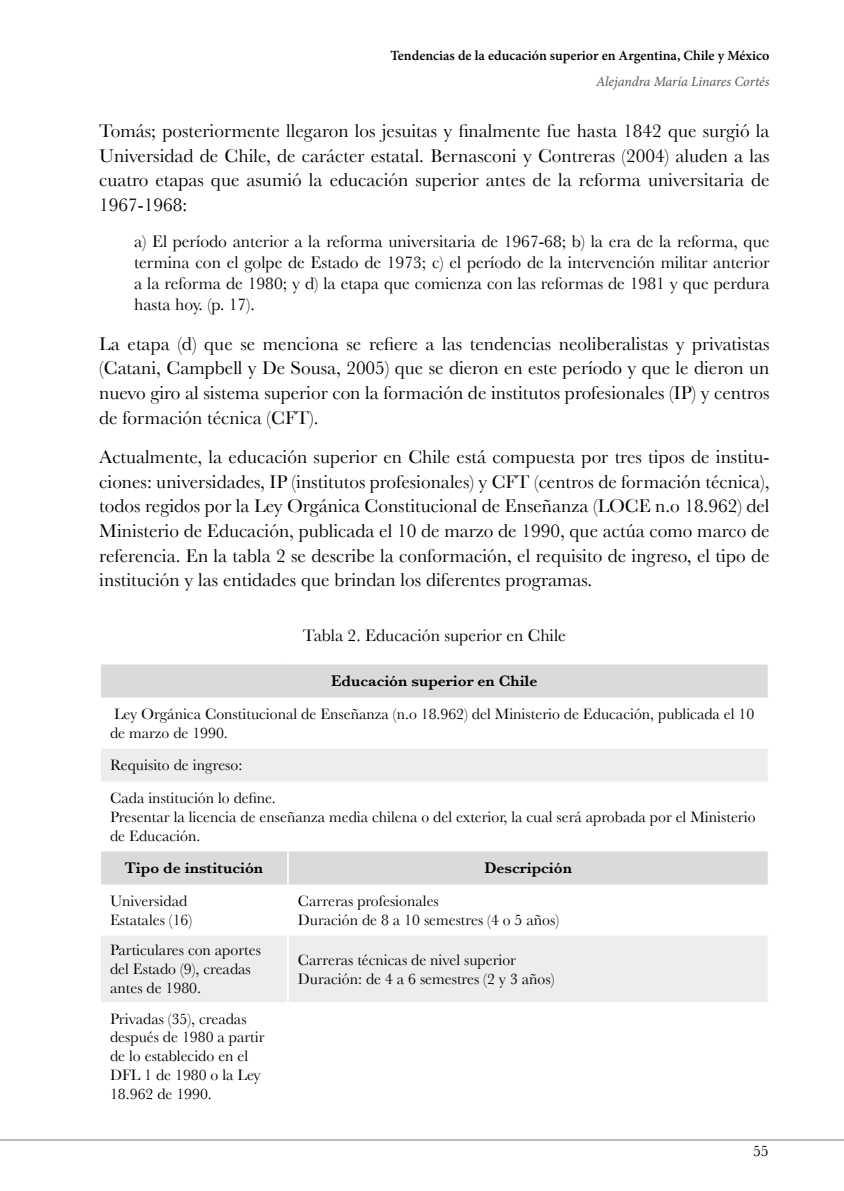
<style>
.page{position:relative;width:844px;height:1191px;background:#fff}
.page>*{position:absolute;margin:0;border:0;box-sizing:border-box;transform-origin:0 0}
.t1{font:19.25px/24.7px "Baskerville";color:#000;text-align:justify}
.t2{font:17.5px/21.2px "Baskerville";color:#000;text-align:justify}
.t3{font:15.75px/18.9px "Baskerville";color:#000}
.t4{font:600 15.75px "Baskerville";color:#000}
.t5{font:600 14px "Minion Pro";color:#000}
.t6{font:italic 14px "Minion Pro";letter-spacing:-.01em;color:#58585a}
</style>
<div class="page">
<hr style="left:0;top:1139px;width:843px;height:1px;background:#b1b3b4">
<div style="left:101px;top:664px;width:666px;height:33px;background:#d9dadb"></div>
<svg style="left:101px;top:749px;width:666px;height:253px"></svg>
<hr style="left:99px;top:781px;width:189px;height:2px;background:#fff">
<hr style="left:288px;top:781px;width:481px;height:2px;background:#fff">
<hr style="left:99px;top:849px;width:189px;height:2px;background:#fff">
<hr style="left:288px;top:849px;width:481px;height:2px;background:#fff">
<hr style="left:287px;top:851px;width:2px;height:33px;background:#fff">
<hr style="left:99px;top:884px;width:189px;height:2px;background:#fff">
<hr style="left:288px;top:884px;width:481px;height:2px;background:#fff">
<hr style="left:287px;top:886px;width:2px;height:48px;background:#fff">
<hr style="left:99px;top:934px;width:189px;height:1px;background:#fff">
<hr style="left:288px;top:934px;width:481px;height:1px;background:#fff">
<hr style="left:287px;top:935px;width:2px;height:67px;background:#fff">
<p class="t5" style="left:390px;top:46px;width:380px">Tendencias de la educación superior en Argentina, Chile y México</p>
<p class="t6" style="left:596px;top:72px;width:175px">Alejandra María Linares Cortés</p>
<p class="t1" style="left:99px;top:118px;width:671px">Tomás; posteriormente llegaron los jesuitas y finalmente fue hasta 1842 que surgió la Universidad de Chile, de carácter estatal. Bernasconi y Contreras (2004) aluden a las cuatro etapas que asumió la educación superior antes de la reforma universitaria de 1967-1968:</p>
<p class="t2" style="left:134px;top:230px;width:636px">a) El período anterior a la reforma universitaria de 1967-68; b) la era de la reforma, que termina con el golpe de Estado de 1973; c) el período de la intervención militar anterior a la reforma de 1980; y d) la etapa que comienza con las reformas de 1981 y que perdura hasta hoy. (p. 17).</p>
<p class="t1" style="left:99px;top:331px;width:671px">La etapa (d) que se menciona se refiere a las tendencias neoliberalistas y privatistas (Catani, Campbell y De Sousa, 2005) que se dieron en este período y que le dieron un nuevo giro al sistema superior con la formación de institutos profesionales (IP) y centros de formación técnica (CFT).</p>
<p class="t1" style="left:99px;top:444px;width:671px">Actualmente, la educación superior en Chile está compuesta por tres tipos de institu&shy;ciones: universidades, IP (institutos profesionales) y CFT (centros de formación técnica), todos regidos por la Ley Orgánica Constitucional de Enseñanza (LOCE n.o 18.962) del Ministerio de Educación, publicada el 10 de marzo de 1990, que actúa como marco de referencia. En la tabla 2 se describe la conformación, el requisito de ingreso, el tipo de institución y las entidades que brindan los diferentes programas.</p>
<p class="t2" style="left:303px;top:624px;width:264px">Tabla 2. Educación superior en Chile</p>
<p class="t4" style="left:331px;top:672px;width:208px">Educación superior en Chile</p>
<p class="t3" style="left:110px;top:704px;width:645px">Ley Orgánica Constitucional de Enseñanza (n.o 18.962) del Ministerio de Educación, publicada el 10 de marzo de 1990.</p>
<p class="t3" style="left:110px;top:749px;width:167px;line-height:32.6px">Requisito de ingreso:<br>Cada institución lo define.</p>
<p class="t3" style="left:110px;top:807px;width:646px">Presentar la licencia de enseñanza media chilena o del exterior, la cual será aprobada por el Ministerio de Educación.</p>
<p class="t4" style="left:125px;top:859px;width:140px">Tipo de institución</p>
<p class="t4" style="left:484px;top:859px;width:89px">Descripción</p>
<p class="t3" style="left:110px;top:891px;width:84px">Universidad<br>Estatales (16)</p>
<p class="t3" style="left:298px;top:891px;width:263px">Carreras profesionales<br>Duración de 8 a 10 semestres (4 o 5 años)</p>
<p class="t3" style="left:110px;top:940px;width:152px">Particulares con aportes del Estado (9), creadas antes de 1980.</p>
<p class="t3" style="left:298px;top:950px;width:258px">Carreras técnicas de nivel superior<br>Duración: de 4 a 6 semestres (2 y 3 años)</p>
<p class="t3" style="left:110px;top:1008px;width:156px">Privadas (35), creadas después de 1980 a partir de lo establecido en el<br>DFL 1 de 1980 o la Ley<br>18.962 de 1990.</p>
<p class="t3" style="left:752px;top:1141px;width:17px">55</p>
</div>
